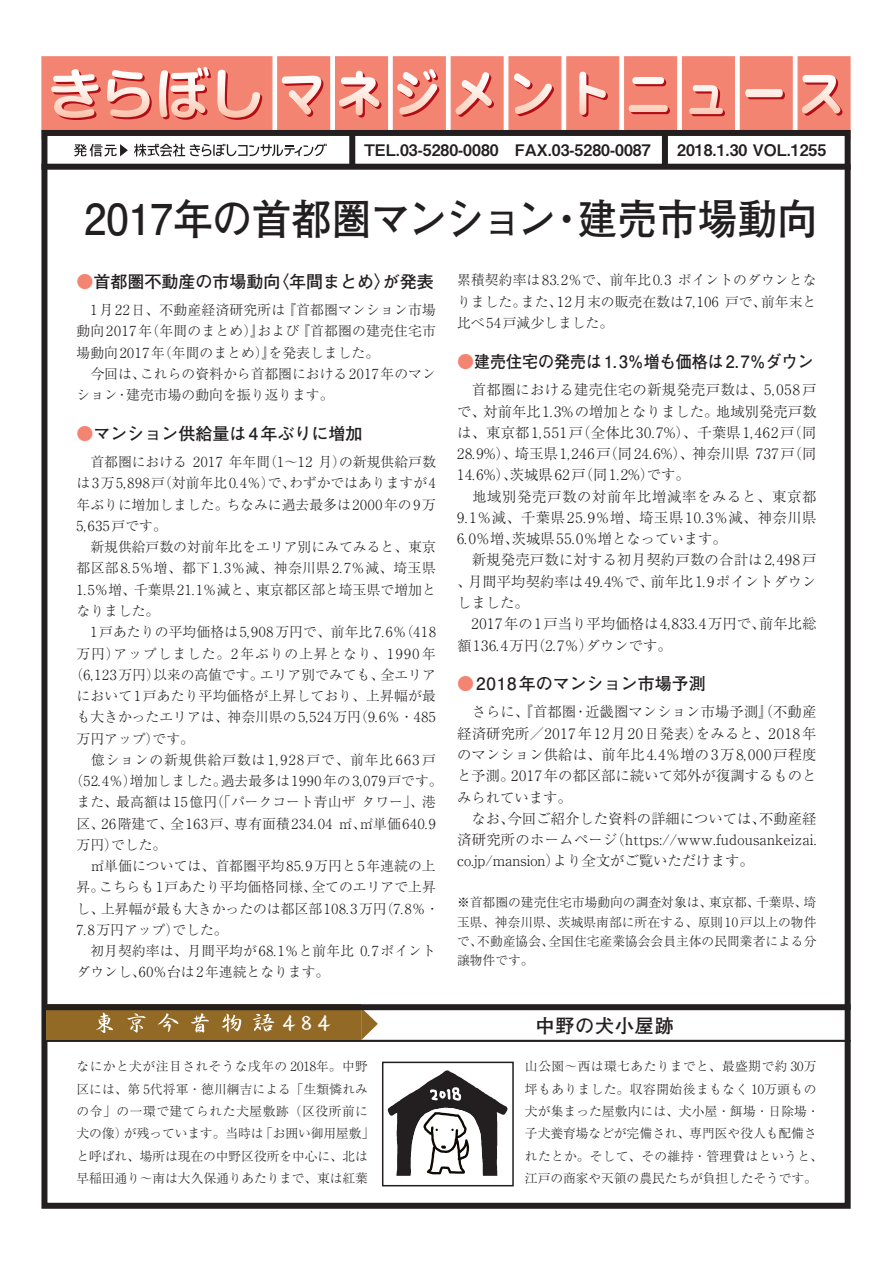
<style>
.page{position:relative;width:893px;height:1263px;background:#fff}
.page>*{position:absolute;margin:0;border:0;box-sizing:border-box;transform-origin:0 0}
.t1{font:700 42.45px "Futo Go B101 Pro";color:#231f20;scale:.94 1}
.t2{font:22.8px "DFSN Gyo Sho W5 MP RKSJ H";color:#fff}
.t3{font:700 19.2px "Futo Go B101 Pro";letter-spacing:.04em;color:#231f20}
.t4{font:700 16.95px "Futo Go B101 Pro";color:#231f20}
.t5{font:700 16.95px "Futo Go B101 Pro";color:#231f20;scale:.94 1}
.t6{font:15.9px "Midashi Go Pro MB31";color:#231f20}
.t7{font:300 14.4px/21.3px "Ryumin Pro";letter-spacing:.015em;color:#231f20;text-align:justify}
.t8{font:300 13.8px/21.3px "Ryumin Pro";color:#231f20;text-align:justify}
.t9{font:300 13.8px "Ryumin Pro";letter-spacing:.05em;color:#231f20}
.t10{font:300 13.8px "Ryumin Pro";letter-spacing:.055em;color:#231f20}
.t11{font:300 13.8px "Ryumin Pro";letter-spacing:.06em;color:#231f20}
.t12{font:300 12.75px/22.4px "Ryumin Pro";color:#231f20}
.s1{color:#f48472}
</style>
<div class="page">
<div style="left:41px;top:56px;width:231px;height:83px;background:#f48472;border:1px solid #f48472"></div>
<div style="left:277px;top:56px;width:53px;height:83px;background:#f48472;border:1px solid #f48472"></div>
<div style="left:335px;top:56px;width:53px;height:83px;background:#f48472;border:1px solid #f48472"></div>
<div style="left:393px;top:56px;width:53px;height:83px;background:#f48472;border:1px solid #f48472"></div>
<div style="left:451px;top:56px;width:53px;height:83px;background:#f48472;border:1px solid #f48472"></div>
<div style="left:508px;top:56px;width:53px;height:83px;background:#f48472;border:1px solid #f48472"></div>
<div style="left:566px;top:56px;width:53px;height:83px;background:#f48472;border:1px solid #f48472"></div>
<div style="left:624px;top:56px;width:53px;height:83px;background:#f48472;border:1px solid #f48472"></div>
<div style="left:682px;top:56px;width:53px;height:83px;background:#f48472;border:1px solid #f48472"></div>
<div style="left:740px;top:56px;width:53px;height:83px;background:#f48472;border:1px solid #f48472"></div>
<div style="left:797px;top:56px;width:54px;height:83px;background:#f48472;border:1px solid #f48472"></div>
<svg style="left:282px;top:76px;width:41px;height:41px"></svg>
<svg style="left:339px;top:71px;width:43px;height:47px"></svg>
<svg style="left:397px;top:69px;width:42px;height:48px"></svg>
<svg style="left:456px;top:72px;width:38px;height:45px"></svg>
<svg style="left:514px;top:73px;width:40px;height:43px"></svg>
<svg style="left:579px;top:72px;width:29px;height:45px"></svg>
<svg style="left:629px;top:77px;width:41px;height:37px"></svg>
<svg style="left:689px;top:85px;width:36px;height:31px"></svg>
<svg style="left:745px;top:89px;width:40px;height:10px"></svg>
<svg style="left:802px;top:75px;width:40px;height:41px"></svg>
<svg style="left:51px;top:67px;width:211px;height:53px"></svg>
<div style="left:44px;top:133px;width:804px;height:1073px;background:#fff"></div>
<div style="left:41px;top:130px;width:810px;height:1079px;border:6px solid #231f20"></div>
<div style="left:349px;top:133px;width:6px;height:34px;background:#231f20"></div>
<div style="left:662px;top:133px;width:6px;height:34px;background:#231f20"></div>
<div style="left:41px;top:164px;width:810px;height:6px;background:#231f20"></div>
<hr style="left:44px;top:1040px;width:807px;height:2px;background:#231f20">
<div style="left:47px;top:1004px;width:314px;height:36px;background:#926a25"></div>
<svg style="left:361px;top:1010px;width:17px;height:30px"></svg>
<svg style="left:96px;top:1013px;width:17px;height:20px"></svg>
<svg style="left:127px;top:1013px;width:19px;height:19px"></svg>
<svg style="left:158px;top:1013px;width:20px;height:19px"></svg>
<svg style="left:191px;top:1013px;width:18px;height:20px"></svg>
<svg style="left:222px;top:1014px;width:19px;height:18px"></svg>
<svg style="left:253px;top:1014px;width:21px;height:18px"></svg>
<div style="left:43px;top:1004px;width:808px;height:6px;background:#231f20"></div>
<svg style="left:387px;top:1070px;width:121px;height:106px"></svg>
<div style="left:382px;top:1061px;width:132px;height:125px;border:2px solid #231f20"></div>
<svg style="left:74px;top:144px;width:54px;height:13px"></svg>
<svg style="left:134px;top:144px;width:193px;height:13px"></svg>
<p class="t6" style="left:364px;top:137px;width:288px">TEL.03-5280-0080　FAX.03-5280-0087</p>
<p class="t6" style="left:677px;top:137px;width:151px">2018.1.30 VOL.1255</p>
<p class="t1" style="left:84px;top:185px;width:781px">2017年の首都圏マンション・建売市場動向</p>
<p class="t4" style="left:77px;top:268px;width:359px"><span class="s1">●</span>首都圏不動産の市場動向〈年間まとめ〉が発表</p>
<p class="t8" style="left:77px;top:298px;width:361px">　1月22日、不動産経済研究所は『首都圏マンション市場動向2017年（年間のまとめ）』および『首都圏の建売住宅市場動向2017年（年間のまとめ）』を発表しました。</p>
<p class="t8" style="left:77px;top:362px;width:361px">　今回は、これらの資料から首都圏における2017年のマンション・建売市場の動向を振り返ります。</p>
<p class="t4" style="left:77px;top:420px;width:287px"><span class="s1">●</span>マンション供給量は 4年ぶりに増加</p>
<p class="t8" style="left:77px;top:450px;width:361px">　首都圏における 2017 年年間（1～12 月）の新規供給戸数は3万5,898戸（対前年比0.4％）で、わずかではありますが4年ぶりに増加しました。ちなみに過去最多は2000年の9万5,635戸です。</p>
<p class="t8" style="left:77px;top:535px;width:361px">　新規供給戸数の対前年比をエリア別にみてみると、東京都区部8.5％増、都下1.3％減、神奈川県2.7％減、埼玉県1.5％増、千葉県21.1％減と、東京都区部と埼玉県で増加となりました。</p>
<p class="t8" style="left:77px;top:620px;width:361px">　1戸あたりの平均価格は5,908万円で、前年比7.6％（418</p>
<p class="t11" style="left:77px;top:642px;width:361px">万円）アップしました。2 年ぶりの上昇となり、1990 年</p>
<p class="t8" style="left:70px;top:663px;width:368px">（6,123万円）以来の高値です。エリア別でみても、全エリア</p>
<p class="t8" style="left:77px;top:684px;width:361px">において1戸あたり平均価格が上昇しており、上昇幅が最</p>
<p class="t8" style="left:77px;top:705px;width:361px">も大きかったエリアは、神奈川県の5,524万円（9.6％・485</p>
<p class="t8" style="left:77px;top:727px;width:119px">万円アップ）です。</p>
<p class="t10" style="left:77px;top:749px;width:361px">　億ションの新規供給戸数は1,928戸で、前年比663戸</p>
<p class="t8" style="left:70px;top:769px;width:375px">（52.4％）増加しました。過去最多は1990年の3,079戸です。</p>
<p class="t8" style="left:77px;top:790px;width:361px">また、最高額は15億円（「パークコート青山ザ タワー」、港</p>
<p class="t9" style="left:77px;top:813px;width:361px">区、26階建て、全163戸、専有面積234.04 ㎡、㎡単価640.9</p>
<p class="t8" style="left:77px;top:833px;width:91px">万円）でした。</p>
<p class="t8" style="left:77px;top:854px;width:364px;text-align:left">　㎡単価については、首都圏平均85.9万円と5年連続の上昇。こちらも1戸あたり平均価格同様、全てのエリアで上昇し、上昇幅が最も大きかったのは都区部108.3万円（7.8％・<br>7.8万円アップ）でした。</p>
<p class="t8" style="left:77px;top:939px;width:361px">　初月契約率は、月間平均が68.1％と前年比 0.7ポイントダウンし、60％台は2年連続となります。</p>
<p class="t8" style="left:457px;top:268px;width:361px">累積契約率は83.2％で、前年比0.3 ポイントのダウンとなりました。また、12月末の販売在数は7,106 戸で、前年末と比べ54戸減少しました。</p>
<p class="t5" style="left:457px;top:348px;width:381px"><span class="s1">●</span>建売住宅の発売は 1. 3％増も価格は 2. 7％ダウン</p>
<p class="t7" style="left:457px;top:378px;width:361px">　首都圏における建売住宅の新規発売戸数は、5,058戸で、対前年比1.3%の増加となりました。地域別発売戸数は、東京都1,551戸（全体比30.7%）､千葉県1,462戸（同28.9%）､埼玉県1,246戸（同24.6%）､神奈川県 737戸（同14.6%）､茨城県62戸（同1.2%）です。</p>
<p class="t7" style="left:457px;top:484px;width:361px">　地域別発売戸数の対前年比増減率をみると、東京都9.1％減、千葉県25.9％増､埼玉県10.3％減、神奈川県6.0％増､茨城県55.0％増となっています。</p>
<p class="t7" style="left:457px;top:548px;width:361px">　新規発売戸数に対する初月契約戸数の合計は2,498戸､月間平均契約率は49.4%で、前年比1.9ポイントダウンしました。</p>
<p class="t7" style="left:457px;top:612px;width:361px">　2017年の1戸当り平均価格は4,833.4万円で、前年比総額136.4万円（2.7％）ダウンです。</p>
<p class="t4" style="left:457px;top:670px;width:250px"><span class="s1">●</span>2018年のマンション市場予測</p>
<p class="t7" style="left:457px;top:700px;width:361px">　さらに、『首都圏・近畿圏マンション市場予測』（不動産経済研究所／2017年12月20日発表）をみると、2018年のマンション供給は、前年比4.4％増の3万8,000戸程度と予測。2017年の都区部に続いて郊外が復調するものとみられています。</p>
<p class="t7" style="left:457px;top:807px;width:361px">　なお、今回ご紹介した資料の詳細については、不動産経済研究所のホームページ（https://www.fudousankeizai. co.jp/mansion）より全文がご覧いただけます。</p>
<p class="t12" style="left:457px;top:892px;width:361px;line-height:19.2px;text-align:justify">※首都圏の建売住宅市場動向の調査対象は、東京都、千葉県、埼玉県、神奈川県、茨城県南部に所在する、原則10戸以上の物件で、不動産協会、全国住宅産業協会会員主体の民間業者による分譲物件です。</p>
<p class="t2" style="left:283px;top:1012px;width:50px">484</p>
<p class="t12" style="left:76px;top:1054px;width:299px">なにかと犬が注目されそうな戌年の 2018年。中野区には、第 5代将軍・徳川綱吉による「生類憐れみの令」の一環で建てられた犬屋敷跡（区役所前に犬の像）が残っています。当時は「お囲い御用屋敷」と呼ばれ、場所は現在の中野区役所を中心に、北は早稲田通り～南は大久保通りあたりまで、東は紅葉</p>
<p class="t3" style="left:535px;top:1010px;width:140px">中野の犬小屋跡</p>
<p class="t12" style="left:525px;top:1054px;width:299px">山公園～西は環七あたりまでと、最盛期で約 30万坪もありました。収容開始後まもなく 10万頭もの犬が集まった屋敷内には、犬小屋・餌場・日除場・子犬養育場などが完備され、専門医や役人も配備されたとか。そして、その維持・管理費はというと、江戸の商家や天領の農民たちが負担したそうです。</p>
</div>
